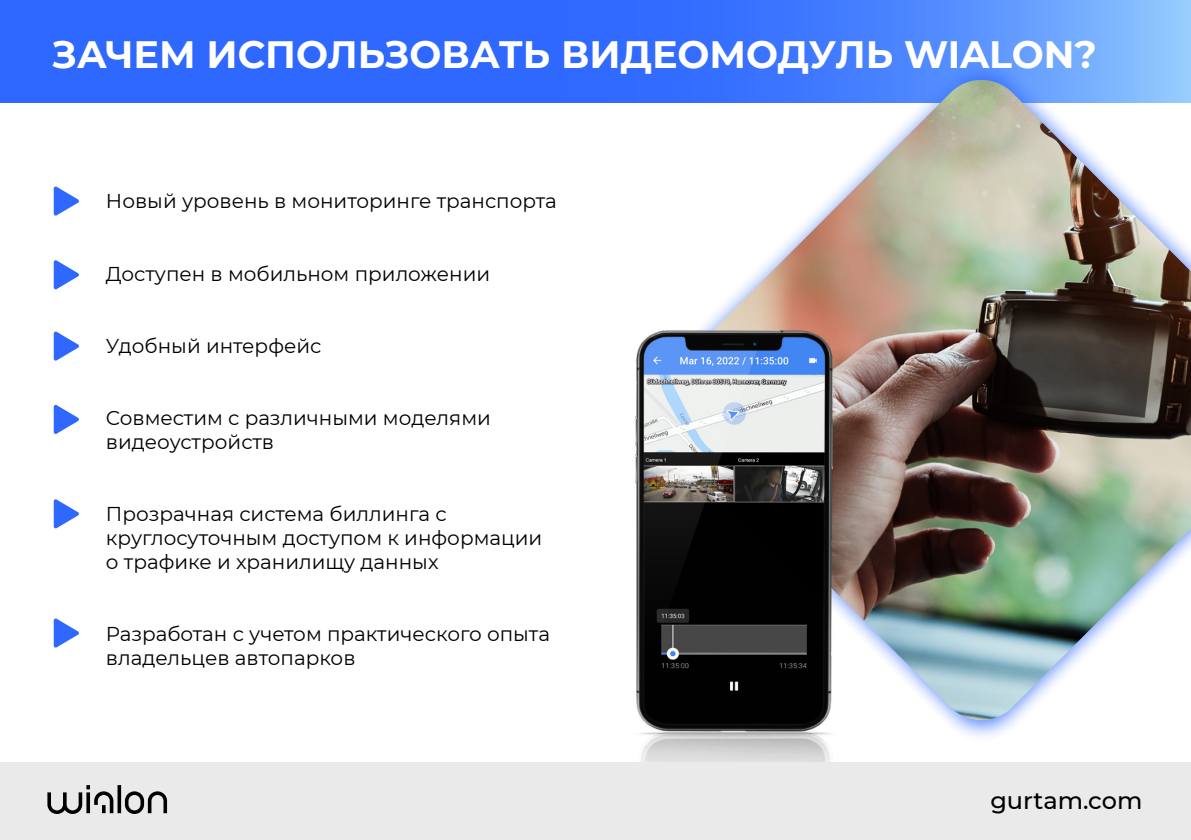
<style>
.page{position:relative;width:1191px;height:840px;background:#fff}
.page>*{position:absolute;margin:0;border:0;box-sizing:border-box;transform-origin:0 0}
.t1{font:700 38px "Montserrat";color:#fff}
.t2{font:500 24px "Montserrat";color:#000}
.t3{font:20px/24px "Montserrat";color:#000}
</style>
<div class="page">
<svg style="left:0;top:0;width:1191px;height:102px;background:#3771fe"></svg>
<svg style="left:54px;top:186px;width:25px;height:29px"></svg>
<svg style="left:54px;top:260px;width:25px;height:29px"></svg>
<svg style="left:54px;top:331px;width:25px;height:29px"></svg>
<svg style="left:54px;top:404px;width:25px;height:30px"></svg>
<svg style="left:54px;top:499px;width:25px;height:29px"></svg>
<svg style="left:54px;top:618px;width:25px;height:29px"></svg>
<img style="left:617px;top:36px;width:574px;height:701px">
<img style="left:657px;top:80px;width:534px;height:644px">
<img style="left:617px;top:298px;width:259px;height:439px">
<svg style="left:617px;top:730px;width:226px;height:32px"></svg>
<div style="left:0;top:762px;width:1191px;height:77px;background:#eaeaea"></div>
<svg style="left:47px;top:785px;width:120px;height:28px"></svg>
<h1 class="t1" style="left:52px;top:27px;width:1046px">ЗАЧЕМ ИСПОЛЬЗОВАТЬ ВИДЕОМОДУЛЬ WIALON?</h1>
<p class="t3" style="left:106px;top:188px;width:452px">Новый уровень в мониторинге транспорта</p>
<p class="t3" style="left:106px;top:260px;width:386px">Доступен в мобильном приложении</p>
<p class="t3" style="left:106px;top:332px;width:217px">Удобный интерфейс</p>
<p class="t3" style="left:106px;top:404px;width:386px">Совместим с различными моделями видеоустройств</p>
<p class="t3" style="left:106px;top:500px;width:438px">Прозрачная система биллинга с круглосуточным доступом к информации о трафике и хранилищу данных</p>
<p class="t3" style="left:106px;top:620px;width:445px">Разработан с учетом практического опыта владельцев автопарков</p>
<p class="t2" style="left:990px;top:783px;width:153px">gurtam.com</p>
</div>
